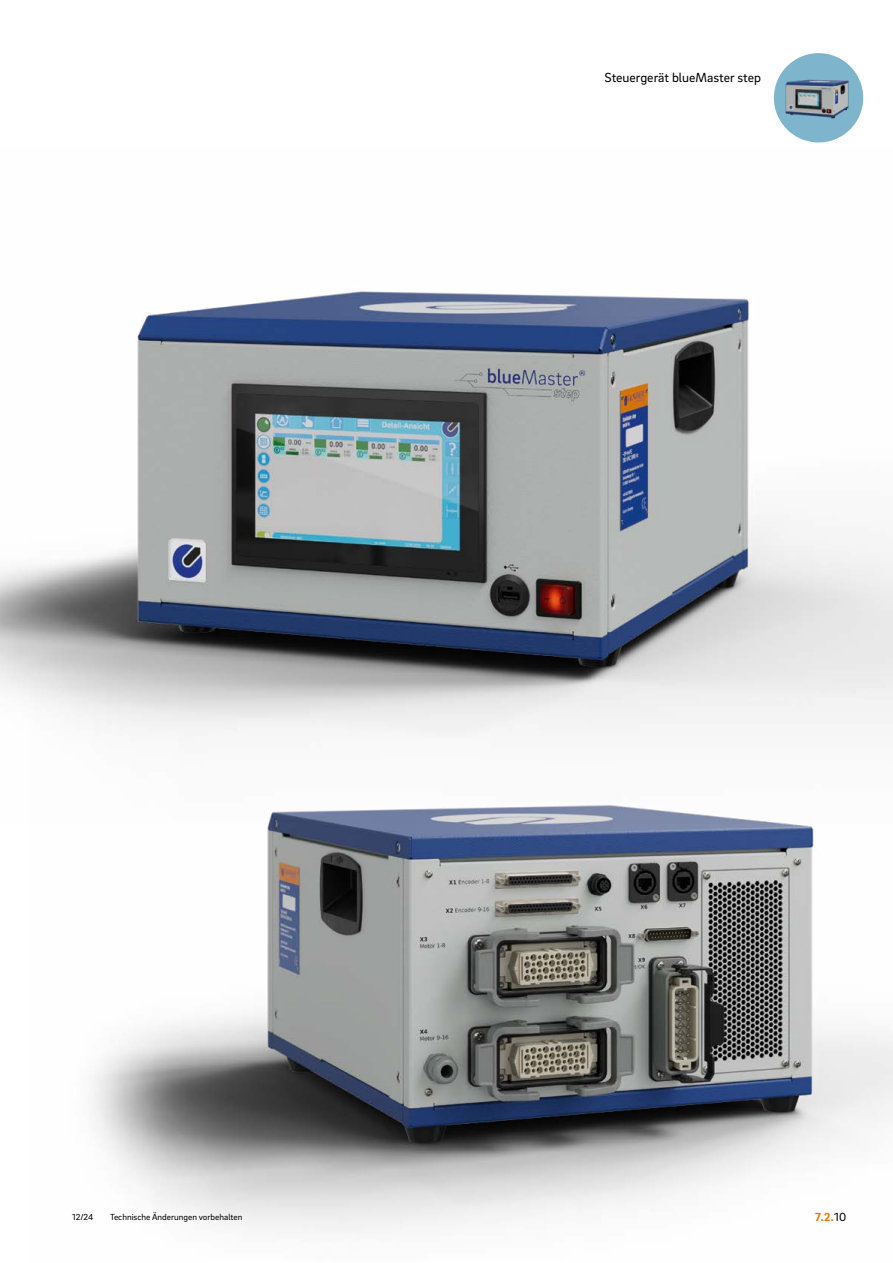
<style>
.page{position:relative;width:893px;height:1263px;background:#fff}
.page>*{position:absolute;margin:0;border:0;box-sizing:border-box;transform-origin:0 0}
.t1{font:13.5px "Brix Sans";color:#000}
.t2{font:700 12px "Brix Sans";color:#ee7100}
.t3{font:9px "Brix Sans";color:#000}
.s1{font-weight:400;color:#000}
</style>
<div class="page">
<div style="left:774px;top:53px;width:89px;height:89px;background:#7eb4cc;border-radius:50%"></div>
<img style="left:774px;top:65px;width:89px;height:69px">
<img style="left:92px;top:823px;width:801px;height:408px">
<img style="left:0;top:291px;width:893px;height:532px">
<h1 class="t1" style="left:604px;top:69px;width:158px">Steuergerät blueMaster step</h1>
<p class="t3" style="left:72px;top:1211px;width:23px">12/24</p>
<p class="t3" style="left:110px;top:1211px;width:134px">Technische Änderungen vorbehalten</p>
<h2 class="t2" style="left:815px;top:1209px;width:32px">7.2.<span class="s1">10</span></h2>
</div>
